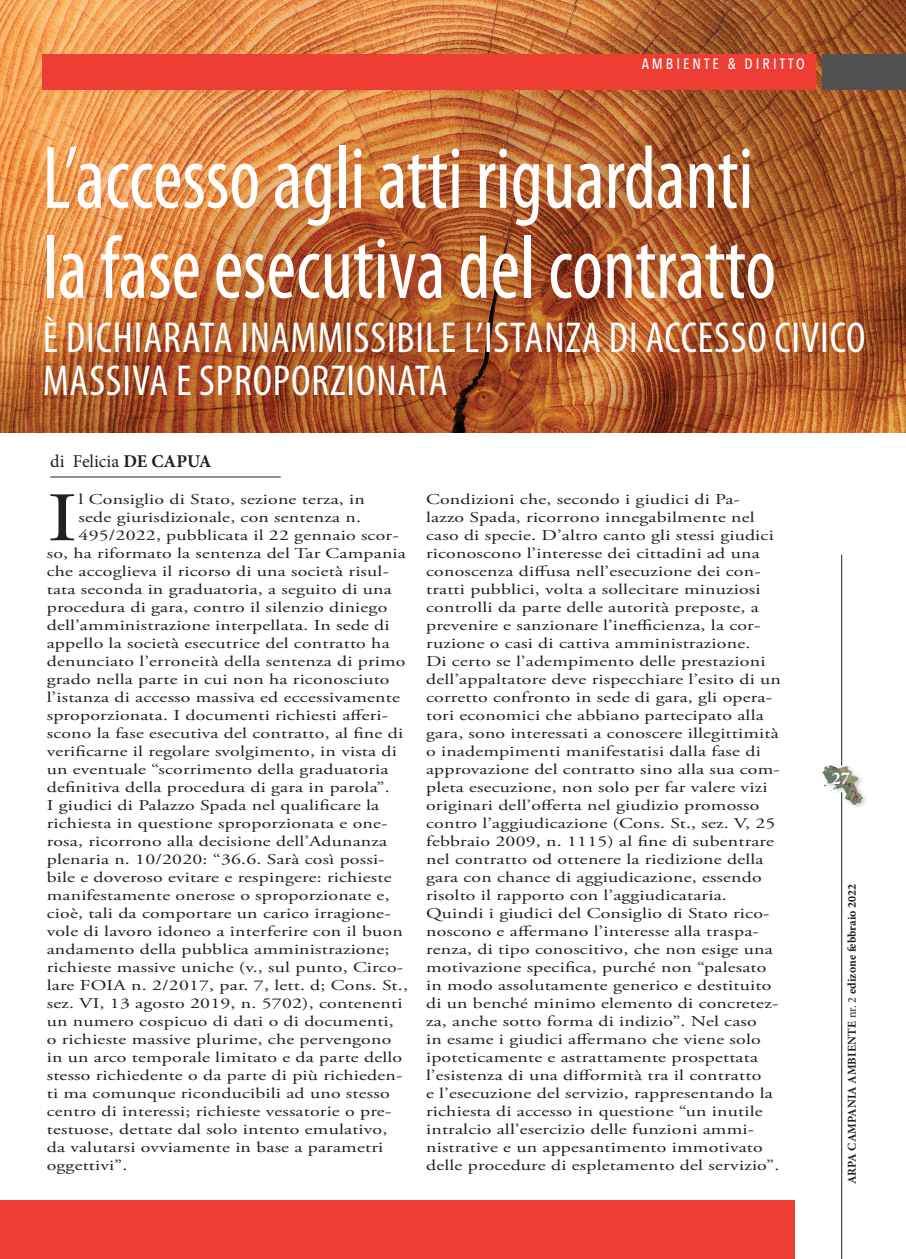
<style>
.page{position:relative;width:906px;height:1259px;background:#fff}
.page>*{position:absolute;margin:0;border:0;box-sizing:border-box;transform-origin:0 0}
.t1{font:condensed 90px/90px "Myriad Pro";color:#fff;scale:.9 1}
.t2{font:69.3px "Adobe Garamond Pro";color:#231f20;scale:1.32 1}
.t3{font:condensed 43.5px/43.5px "Myriad Pro";letter-spacing:.02em;color:#fff}
.t4{font:18px "Minion Pro";color:#231f20}
.t5{font:700 18px "Minion Pro";color:#fff}
.t6{font:15px/18px "Adobe Garamond Pro";letter-spacing:.01em;color:#231f20;scale:1.32 1}
.t7{font:500 15px "Avenir Next Condensed";letter-spacing:.2em;color:#fff}
.t8{font:700 12px "Minion Pro";letter-spacing:.01em;color:#231f20}
.s1{font-weight:700}
.s2{font-weight:400}
</style>
<div class="page">
<img style="left:0;top:0;width:906px;height:432px">
<div style="left:43px;top:54px;width:772px;height:36px;background:#ee3e34"></div>
<div style="left:822px;top:54px;width:84px;height:36px;background:#505252"></div>
<hr style="left:841px;top:792px;width:1px;height:467px;background:#231f20">
<div style="left:821px;top:763px;width:48px;height:47px;background:#231f20;opacity:.27"></div>
<img style="left:821px;top:763px;width:47px;height:43px">
<hr style="left:841px;top:554px;width:1px;height:211px;background:#231f20">
<hr style="left:50px;top:477px;width:231px;height:1px;background:#231f20">
<div style="left:400px;top:1200px;width:394px;height:59px;background:#ee3e34"></div>
<div style="left:0;top:1200px;width:400px;height:59px;background:#ee3e34"></div>
<p class="t7" style="left:641px;top:55px;width:165px">AMBIENTE &amp; DIRITTO</p>
<h1 class="t1" style="left:43px;top:132px;width:816px">L’accesso agli atti riguardanti la fase esecutiva del contratto</h1>
<h3 class="t3" style="left:43px;top:315px;width:824px">È DICHIARATA INAMMISSIBILE L’ISTANZA DI ACCESSO CIVICO<br>MASSIVA E SPROPORZIONATA</h3>
<p class="t4" style="left:50px;top:449px;width:163px">di Felicia <span class="s1">DE CAPUA</span></p>
<h2 class="t2" style="left:47px;top:476px;width:25px">I</h2>
<p class="t6" style="left:79px;top:491px;width:218px">l Consiglio di Stato, sezione terza, in</p>
<p class="t6" style="left:79px;top:509px;width:215px">sede giurisdizionale, con sentenza n.</p>
<p class="t6" style="left:79px;top:527px;width:244px">495/2022, pubblicata il 22 gennaio scor-</p>
<p class="t6" style="left:47px;top:545px;width:273px">so, ha riformato la sentenza del Tar Campania</p>
<p class="t6" style="left:47px;top:563px;width:261px">che accoglieva il ricorso di una società risul-</p>
<p class="t6" style="left:47px;top:581px;width:263px">tata seconda in graduatoria, a seguito di una</p>
<p class="t6" style="left:47px;top:599px;width:259px">procedura di gara, contro il silenzio diniego</p>
<p class="t6" style="left:47px;top:617px;width:261px">dell’amministrazione interpellata. In sede di</p>
<p class="t6" style="left:47px;top:635px;width:261px">appello la società esecutrice del contratto ha</p>
<p class="t6" style="left:47px;top:653px;width:273px">denunciato l’erroneità della sentenza di primo</p>
<p class="t6" style="left:47px;top:671px;width:261px">grado nella parte in cui non ha riconosciuto</p>
<p class="t6" style="left:47px;top:689px;width:269px">l’istanza di accesso massiva ed eccessivamente</p>
<p class="t6" style="left:47px;top:707px;width:260px">sproporzionata. I documenti richiesti afferi-</p>
<p class="t6" style="left:47px;top:725px;width:271px">scono la fase esecutiva del contratto, al fine di</p>
<p class="t6" style="left:47px;top:743px;width:267px">verificarne il regolare svolgimento, in vista di</p>
<p class="t6" style="left:47px;top:761px;width:260px">un eventuale “scorrimento della graduatoria</p>
<p class="t6" style="left:47px;top:779px;width:261px">definitiva della procedura di gara in parola”.</p>
<p class="t6" style="left:47px;top:797px;width:253px">I giudici di Palazzo Spada nel qualificare la</p>
<p class="t6" style="left:47px;top:815px;width:260px">richiesta in questione sproporzionata e one-</p>
<p class="t6" style="left:47px;top:833px;width:259px">rosa, ricorrono alla decisione dell’Adunanza</p>
<p class="t6" style="left:47px;top:851px;width:257px">plenaria n. 10/2020: “36.6. Sarà così possi-</p>
<p class="t6" style="left:47px;top:869px;width:263px">bile e doveroso evitare e respingere: richieste</p>
<p class="t6" style="left:47px;top:887px;width:261px">manifestamente onerose o sproporzionate e,</p>
<p class="t6" style="left:47px;top:905px;width:262px">cioè, tali da comportare un carico irragione-</p>
<p class="t6" style="left:47px;top:923px;width:271px">vole di lavoro idoneo a interferire con il buon</p>
<p class="t6" style="left:47px;top:941px;width:261px">andamento della pubblica amministrazione;</p>
<p class="t6" style="left:47px;top:959px;width:271px">richieste massive uniche (v., sul punto, Circo-</p>
<p class="t6" style="left:47px;top:977px;width:275px">lare FOIA n. 2/2017, par. 7, lett. d; Cons. St.,</p>
<p class="t6" style="left:47px;top:995px;width:271px">sez. VI, 13 agosto 2019, n. 5702), contenenti</p>
<p class="t6" style="left:47px;top:1013px;width:264px">un numero cospicuo di dati o di documenti,</p>
<p class="t6" style="left:47px;top:1031px;width:262px">o richieste massive plurime, che pervengono</p>
<p class="t6" style="left:47px;top:1049px;width:271px">in un arco temporale limitato e da parte dello</p>
<p class="t6" style="left:47px;top:1067px;width:271px">stesso richiedente o da parte di più richieden-</p>
<p class="t6" style="left:47px;top:1085px;width:261px">ti ma comunque riconducibili ad uno stesso</p>
<p class="t6" style="left:47px;top:1103px;width:262px">centro di interessi; richieste vessatorie o pre-</p>
<p class="t6" style="left:47px;top:1121px;width:259px">testuose, dettate dal solo intento emulativo,</p>
<p class="t6" style="left:47px;top:1139px;width:256px">da valutarsi ovviamente in base a parametri</p>
<p class="t6" style="left:47px;top:1157px;width:63px">oggettivi”.</p>
<p class="t6" style="left:426px;top:491px;width:270px">Condizioni che, secondo i giudici di Pa&shy;lazzo Spada, ricorrono innegabilmente nel caso di specie. D’altro canto gli stessi giudici riconoscono l’interesse dei cittadini ad una conoscenza diffusa nell’esecuzione dei con&shy;tratti pubblici, volta a sollecitare minuziosi controlli da parte delle autorità preposte, a prevenire e sanzionare l’inefficienza, la cor&shy;ruzione o casi di cattiva amministrazione.<br>Di certo se l’adempimento delle prestazioni dell’appaltatore deve rispecchiare l’esito di un corretto confronto in sede di gara, gli opera&shy;tori economici che abbiano partecipato alla gara, sono interessati a conoscere illegittimità o inadempimenti manifestatisi dalla fase di approvazione del contratto sino alla sua com&shy;pleta esecuzione, non solo per far valere vizi originari dell’offerta nel giudizio promosso contro l’aggiudicazione (Cons. St., sez. V, 25 febbraio 2009, n. 1115) al fine di subentrare nel contratto od ottenere la riedizione della gara con chance di aggiudicazione, essendo risolto il rapporto con l’aggiudicataria.<br>Quindi i giudici del Consiglio di Stato rico&shy;noscono e affermano l’interesse alla traspa&shy;renza, di tipo conoscitivo, che non esige una motivazione specifica, purché non “palesato in modo assolutamente generico e destituito di un benché minimo elemento di concretez&shy;za, anche sotto forma di indizio”. Nel caso<br>in esame i giudici affermano che viene solo ipoteticamente e astrattamente prospettata l’esistenza di una difformità tra il contratto<br>e l’esecuzione del servizio, rappresentando la richiesta di accesso in questione “un inutile intralcio all’esercizio delle funzioni ammi&shy;nistrative e un appesantimento immotivato delle procedure di espletamento del servizio”.</p>
<p class="t5" style="left:831px;top:765px;width:19px">27</p>
<p class="t8" style="left:843px;top:1184px;width:302px;rotate:-90deg">ARPA CAMPANIA AMBIENTE <span class="s2">nr. 2</span> edizone febbraio 2022</p>
</div>
